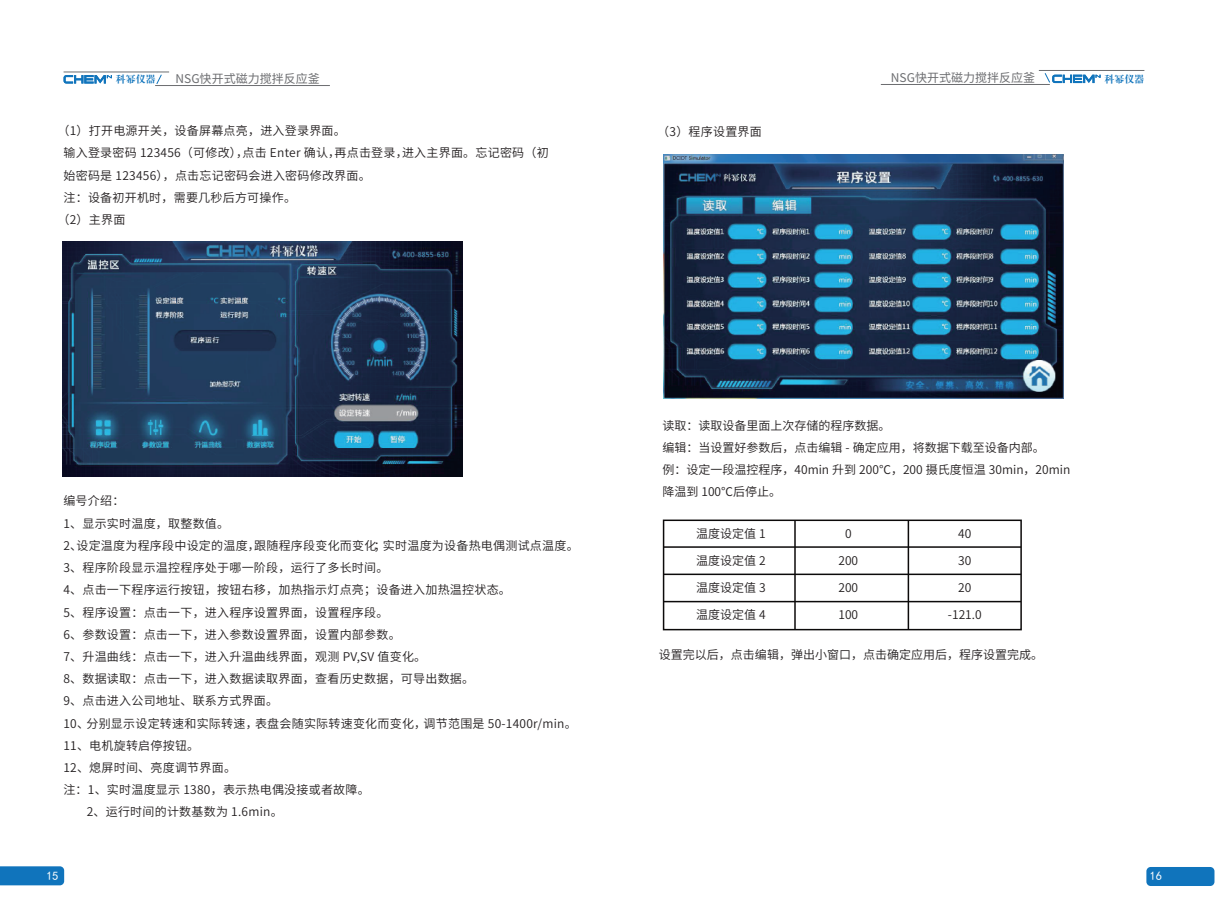
<style>
.page{position:relative;width:1217px;height:919px;background:#fff}
.page>*{position:absolute;margin:0;border:0;box-sizing:border-box;transform-origin:0 0}
.t1{font:12px "Source Han Sans CN";letter-spacing:.02em;color:#231f20}
.t2{font:12px/22.2px "Source Han Sans CN";color:#231f20}
.t3{font:12px "Source Han Sans CN";color:#6c6d70}
.t4{font:12px "Sim Hei";color:#fff}
.t5{font:10.05px "H Ya 4 gj";color:#1074bc}
</style>
<div class="page">
<svg style="left:0;top:866px;width:64px;height:19px"></svg>
<div style="left:1146px;top:866px;width:68px;height:19px;background:#1074bc;border-radius:4px"></div>
<svg style="left:64px;top:75px;width:48px;height:8px"></svg>
<svg style="left:156px;top:74px;width:6px;height:10px"></svg>
<hr style="left:155px;top:85px;width:175px;height:1px;background:#6c6d70">
<hr style="left:64px;top:72px;width:105px;height:1px;background:#6c6d70">
<svg style="left:1044px;top:73px;width:56px;height:10px"></svg>
<hr style="left:880px;top:84px;width:169px;height:1px;background:#6c6d70">
<hr style="left:1038px;top:70px;width:106px;height:1px;background:#6c6d70">
<img style="left:63px;top:242px;width:400px;height:234px">
<img style="left:663px;top:155px;width:399px;height:243px">
<div style="left:662px;top:519px;width:359px;height:111px;border:2px solid #0c0a0a"></div>
<hr style="left:794px;top:520px;width:1px;height:109px;background:#0c0a0a">
<hr style="left:907px;top:520px;width:1px;height:109px;background:#0c0a0a">
<hr style="left:663px;top:546px;width:357px;height:1px;background:#0c0a0a">
<hr style="left:663px;top:573px;width:357px;height:2px;background:#0c0a0a">
<hr style="left:663px;top:600px;width:357px;height:2px;background:#0c0a0a">
<p class="t5" style="left:116px;top:74px;width:41px">科幂仪器</p>
<p class="t3" style="left:175px;top:72px;width:146px">NSG快开式磁力搅拌反应釜</p>
<p class="t3" style="left:890px;top:71px;width:146px">NSG快开式磁力搅拌反应釜</p>
<p class="t5" style="left:1104px;top:74px;width:41px">科幂仪器</p>
<p class="t1" style="left:58px;top:124px;width:290px">（1）打开电源开关，设备屏幕点亮，进入登录界面。</p>
<p class="t1" style="left:64px;top:146px;width:486px">输入登录密码 123456（可修改），点击 Enter 确认，再点击登录，进入主界面。忘记密码（初</p>
<p class="t1" style="left:64px;top:168px;width:309px">始密码是 123456），点击忘记密码会进入密码修改界面。</p>
<p class="t1" style="left:64px;top:191px;width:234px">注：设备初开机时，需要几秒后方可操作。</p>
<p class="t1" style="left:58px;top:213px;width:69px">（2）主界面</p>
<p class="t1" style="left:63px;top:494px;width:62px">编号介绍：</p>
<p class="t1" style="left:63px;top:516px;width:167px">1、显示实时温度，取整数值。</p>
<p class="t1" style="left:63px;top:538px;width:516px">2、设定温度为程序段中设定的温度，跟随程序段变化而变化；实时温度为设备热电偶测试点温度。</p>
<p class="t1" style="left:63px;top:561px;width:326px">3、程序阶段显示温控程序处于哪一阶段，运行了多长时间。</p>
<p class="t1" style="left:63px;top:583px;width:449px">4、点击一下程序运行按钮，按钮右移，加热指示灯点亮；设备进入加热温控状态。</p>
<p class="t1" style="left:63px;top:605px;width:326px">5、程序设置：点击一下，进入程序设置界面，设置程序段。</p>
<p class="t1" style="left:63px;top:627px;width:339px">6、参数设置：点击一下，进入参数设置界面，设置内部参数。</p>
<p class="t1" style="left:63px;top:649px;width:364px">7、升温曲线：点击一下，进入升温曲线界面，观测 PV,SV 值变化。</p>
<p class="t1" style="left:63px;top:672px;width:412px">8、数据读取：点击一下，进入数据读取界面，查看历史数据，可导出数据。</p>
<p class="t1" style="left:63px;top:694px;width:216px">9、点击进入公司地址、联系方式界面。</p>
<p class="t1" style="left:63px;top:716px;width:515px">10、分别显示设定转速和实际转速，表盘会随实际转速变化而变化，调节范围是 50-1400r/min。</p>
<p class="t1" style="left:63px;top:738px;width:137px">11、电机旋转启停按钮。</p>
<p class="t1" style="left:63px;top:760px;width:174px">12、熄屏时间、亮度调节界面。</p>
<p class="t1" style="left:63px;top:783px;width:308px">注：1、实时温度显示 1380，表示热电偶没接或者故障。</p>
<p class="t1" style="left:87px;top:805px;width:197px">2、运行时间的计数基数为 1.6min。</p>
<p class="t1" style="left:657px;top:125px;width:106px">（3）程序设置界面</p>
<p class="t2" style="left:662px;top:414px;width:409px">读取：读取设备里面上次存储的程序数据。<br>编辑：当设置好参数后，点击编辑 - 确定应用，将数据下载至设备内部。<br>例：设定一段温控程序，40min 升到 200℃，200 摄氏度恒温 30min，20min降温到 100℃后停止。</p>
<p class="t1" style="left:696px;top:527px;width:71px">温度设定值 1</p>
<p class="t1" style="left:696px;top:554px;width:71px">温度设定值 2</p>
<p class="t1" style="left:696px;top:581px;width:71px">温度设定值 3</p>
<p class="t1" style="left:696px;top:608px;width:71px">温度设定值 4</p>
<p class="t1" style="left:844px;top:527px;width:8px">0</p>
<p class="t1" style="left:838px;top:554px;width:21px">200</p>
<p class="t1" style="left:838px;top:581px;width:21px">200</p>
<p class="t1" style="left:838px;top:608px;width:21px">100</p>
<p class="t1" style="left:957px;top:526px;width:15px">40</p>
<p class="t1" style="left:957px;top:553px;width:15px">30</p>
<p class="t1" style="left:957px;top:580px;width:15px">20</p>
<p class="t1" style="left:947px;top:607px;width:35px">-121.0</p>
<p class="t2" style="left:658px;top:643px;width:385px">设置完以后，点击编辑，弹出小窗口，点击确定应用后，程序设置完成。</p>
<p class="t4" style="left:46px;top:869px;width:13px">15</p>
<p class="t4" style="left:1149px;top:869px;width:13px">16</p>
</div>
